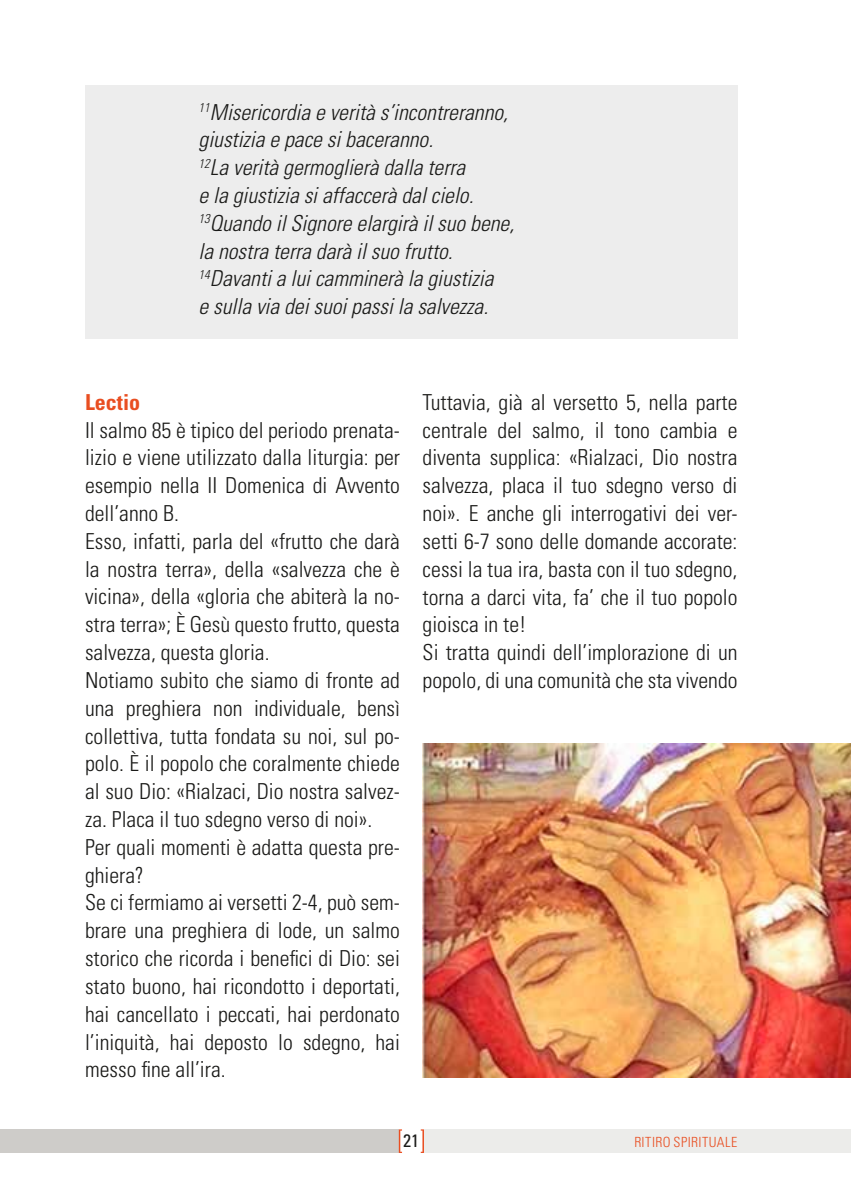
<style>
.page{position:relative;width:851px;height:1191px;background:#fff}
.page>*{position:absolute;margin:0;border:0;box-sizing:border-box;transform-origin:0 0}
.t1{font:300 condensed 22px/27.8px "Univers";color:#1a1a18}
.t2{font:italic 300 condensed 22px/27.8px "Univers";color:#1a1a18}
.t3{font:700 condensed 22px "Univers";color:#e94e21}
.t4{font:condensed 18px "Univers";color:#1a1a18}
.t5{font:300 condensed 14px "Univers";letter-spacing:.03em;color:#e94e21}
</style>
<div class="page">
<div style="left:0;top:1129px;width:412px;height:24px;background:#ceccc9"></div>
<div style="left:412px;top:1129px;width:438px;height:24px;background:#ececea"></div>
<div style="left:399px;top:1129px;width:24px;height:24px;background:#fff"></div>
<svg style="left:420px;top:1129px;width:4px;height:24px"></svg>
<svg style="left:399px;top:1129px;width:3px;height:24px"></svg>
<div style="left:85px;top:85px;width:652px;height:253px;background:#ededed"></div>
<img style="left:422px;top:743px;width:428px;height:334px">
<p class="t2" style="left:198px;top:98px;width:317px"><sup>11</sup>Misericordia e verità s’incontreranno, giustizia e pace si baceranno.<br><sup>12</sup>La verità germoglierà dalla terra<br>e la giustizia si affaccerà dal cielo.<br><sup>13</sup>Quando il Signore elargirà il suo bene, la nostra terra darà il suo frutto.<br><sup>14</sup>Davanti a lui camminerà la giustizia<br>e sulla via dei suoi passi la salvezza.</p>
<p class="t3" style="left:85px;top:388px;width:57px">Lectio</p>
<p class="t1" style="left:85px;top:416px;width:316px">Il salmo 85 è tipico del periodo prenata&shy;lizio e viene utilizzato dalla liturgia: per esempio nella II Domenica di Avvento dell’anno B.<br>Esso, infatti, parla del «frutto che darà la nostra terra», della «salvezza che è vicina», della «gloria che abiterà la no&shy;stra terra»; È Gesù questo frutto, questa salvezza, questa gloria.<br>Notiamo subito che siamo di fronte ad una preghiera non individuale, bensì collettiva, tutta fondata su noi, sul po&shy;polo. È il popolo che coralmente chiede al suo Dio: «Rialzaci, Dio nostra salvez&shy;za. Placa il tuo sdegno verso di noi».<br>Per quali momenti è adatta questa pre&shy;ghiera?<br>Se ci fermiamo ai versetti 2-4, può sem&shy;brare una preghiera di lode, un salmo storico che ricorda i benefici di Dio: sei stato buono, hai ricondotto i deportati, hai cancellato i peccati, hai perdonato l’iniquità, hai deposto lo sdegno, hai messo fine all’ira.</p>
<p class="t1" style="left:422px;top:388px;width:316px">Tuttavia, già al versetto 5, nella parte centrale del salmo, il tono cambia e diventa supplica: «Rialzaci, Dio nostra salvezza, placa il tuo sdegno verso di noi». E anche gli interrogativi dei ver&shy;setti 6-7 sono delle domande accorate: cessi la tua ira, basta con il tuo sdegno, torna a darci vita, fa’ che il tuo popolo gioisca in te!<br>Si tratta quindi dell’implorazione di un popolo, di una comunità che sta vivendo</p>
<p class="t4" style="left:403px;top:1129px;width:17px">21</p>
<p class="t5" style="left:634px;top:1133px;width:105px">RITIRO SPIRITUALE</p>
</div>
